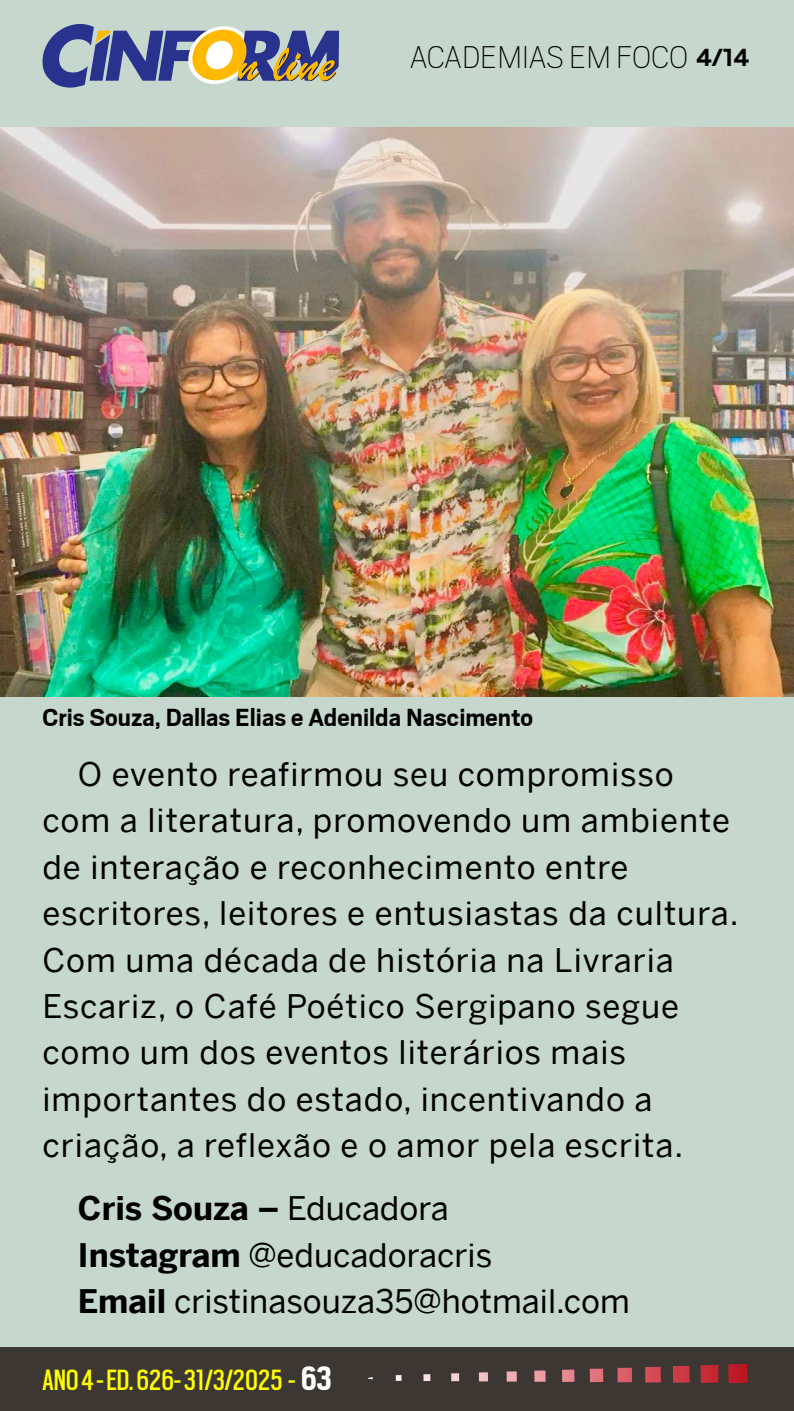
<style>
.page{position:relative;width:794px;height:1411px;background:#fff}
.page>*{position:absolute;margin:0;border:0;box-sizing:border-box;transform-origin:0 0}
.t1{font:100 34.88px "Scout";color:#000}
.t2{font:32.5px/46.4px "Benton Sans";letter-spacing:.03em;color:#000}
.t3{font:32.5px/46.4px "Benton Sans";color:#000}
.t4{font:32.5px "Scout Cond";color:#ff0}
.t5{font:700 27.5px "Scout";color:#000}
.s1{font-weight:700}
.s2{font-weight:700;font-size:37.5px;color:#fff}
</style>
<div class="page">
<div style="left:0;top:0;width:794px;height:1364px;background:#c6d8ce"></div>
<div style="left:0;top:1347px;width:794px;height:63px;background:#3d3734"></div>
<img style="left:728px;top:1364px;width:19px;height:18px">
<img style="left:700px;top:1365px;width:18px;height:17px">
<img style="left:673px;top:1365px;width:16px;height:17px">
<img style="left:645px;top:1366px;width:16px;height:16px">
<img style="left:617px;top:1367px;width:15px;height:15px">
<svg style="left:590px;top:1368px;width:13px;height:13px"></svg>
<svg style="left:562px;top:1369px;width:12px;height:12px"></svg>
<svg style="left:534px;top:1370px;width:11px;height:11px"></svg>
<svg style="left:506px;top:1371px;width:11px;height:10px"></svg>
<svg style="left:479px;top:1372px;width:9px;height:9px"></svg>
<svg style="left:451px;top:1373px;width:8px;height:8px"></svg>
<svg style="left:423px;top:1374px;width:7px;height:6px"></svg>
<svg style="left:396px;top:1375px;width:5px;height:5px"></svg>
<svg style="left:43px;top:24px;width:296px;height:64px"></svg>
<img style="left:0;top:128px;width:794px;height:568px">
<p class="t1" style="left:410px;top:35px;width:280px">ACADEMIAS EM FOCO</p>
<p class="t5" style="left:696px;top:44px;width:55px">4/14</p>
<p class="t5" style="left:43px;top:704px;width:492px">Cris Souza, Dallas Elias e Adenilda Nascimento</p>
<p class="t2" style="left:43px;top:750px;width:697px;text-indent:35px">O evento reafirmou seu compromisso com a literatura, promovendo um ambiente de interação e reconhecimento entre escritores, leitores e entusiastas da cultura.<br>Com uma década de história na Livraria Escariz, o Café Poético Sergipano segue como um dos eventos literários mais importantes do estado, incentivando a criação, a reflexão e o amor pela escrita.</p>
<p class="t3" style="left:78px;top:1184px;width:553px"><span class="s1">Cris Souza –</span> Educadora<br><span class="s1">Instagram</span> @educadoracris<br><span class="s1">Email</span> cristinasouza35@hotmail.com</p>
<p class="t4" style="left:43px;top:1358px;width:291px">ANO 4 - ED. 626- 31/3/2025 - <span class="s2">63</span></p>
</div>
